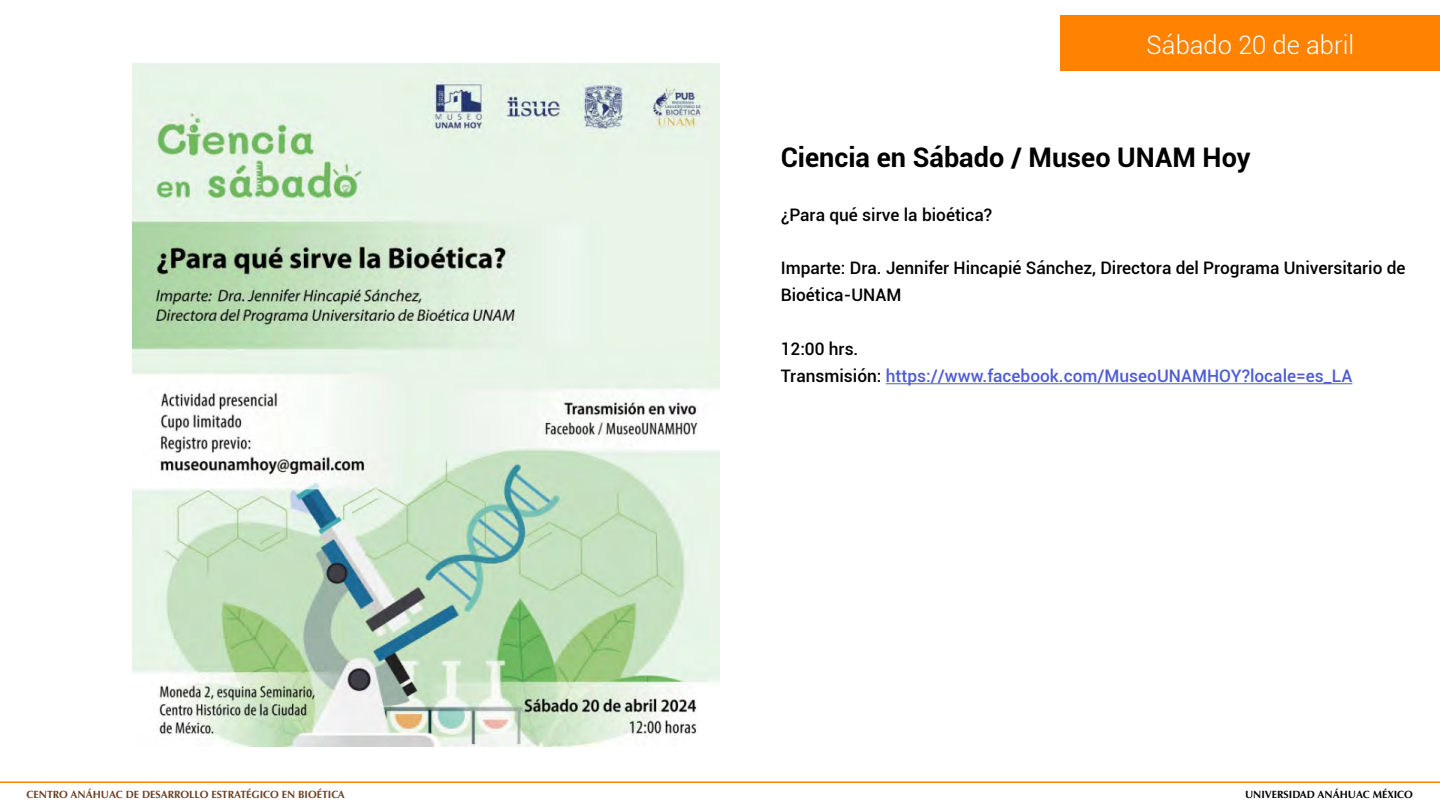
<style>
.page{position:relative;width:1440px;height:810px;background:#fff}
.page>*{position:absolute;margin:0;border:0;box-sizing:border-box;transform-origin:0 0}
.t1{font:700 27px "Roboto";color:#000}
.t2{font:300 25.5px "Roboto";color:#fff}
.t3{font:500 17.25px/27px "Roboto";color:#000}
.t4{font:500 17.25px/27px "Roboto";color:#4f5cd6}
.t5{font:700 10.5px "Optima";color:#693f24}
.t6{font:700 10.5px "Optima";color:#000}
.s1{color:#000}
</style>
<div class="page">
<div style="left:1061px;top:16px;width:379px;height:55px;background:#ff8300"></div>
<hr style="left:0;top:782px;width:1440px;height:1px;background:#ff8300">
<img style="left:133px;top:63px;width:587px;height:684px">
<hr style="left:886px;top:383px;width:466px;height:1px;background:#4f5cd6">
<h2 class="t2" style="left:1147px;top:27px;width:209px">Sábado 20 de abril</h2>
<h1 class="t1" style="left:781px;top:138px;width:471px">Ciencia en Sábado / Museo UNAM Hoy</h1>
<p class="t3" style="left:781px;top:200px;width:213px">¿Para qué sirve la bioética?</p>
<p class="t3" style="left:781px;top:254px;width:626px">Imparte: Dra. Jennifer Hincapié Sánchez, Directora del Programa Universitario de<br>Bioética-UNAM</p>
<p class="t4" style="left:781px;top:335px;width:573px"><span class="s1">12:00 hrs.<br>Transmisión:</span> https://www.facebook.com/MuseoUNAMHOY?locale=es_LA</p>
<p class="t5" style="left:27px;top:788px;width:320px">CENTRO ANÁHUAC DE DESARROLLO ESTRATÉGICO EN BIOÉTICA</p>
<p class="t6" style="left:1245px;top:788px;width:169px">UNIVERSIDAD ANÁHUAC MÉXICO</p>
</div>
